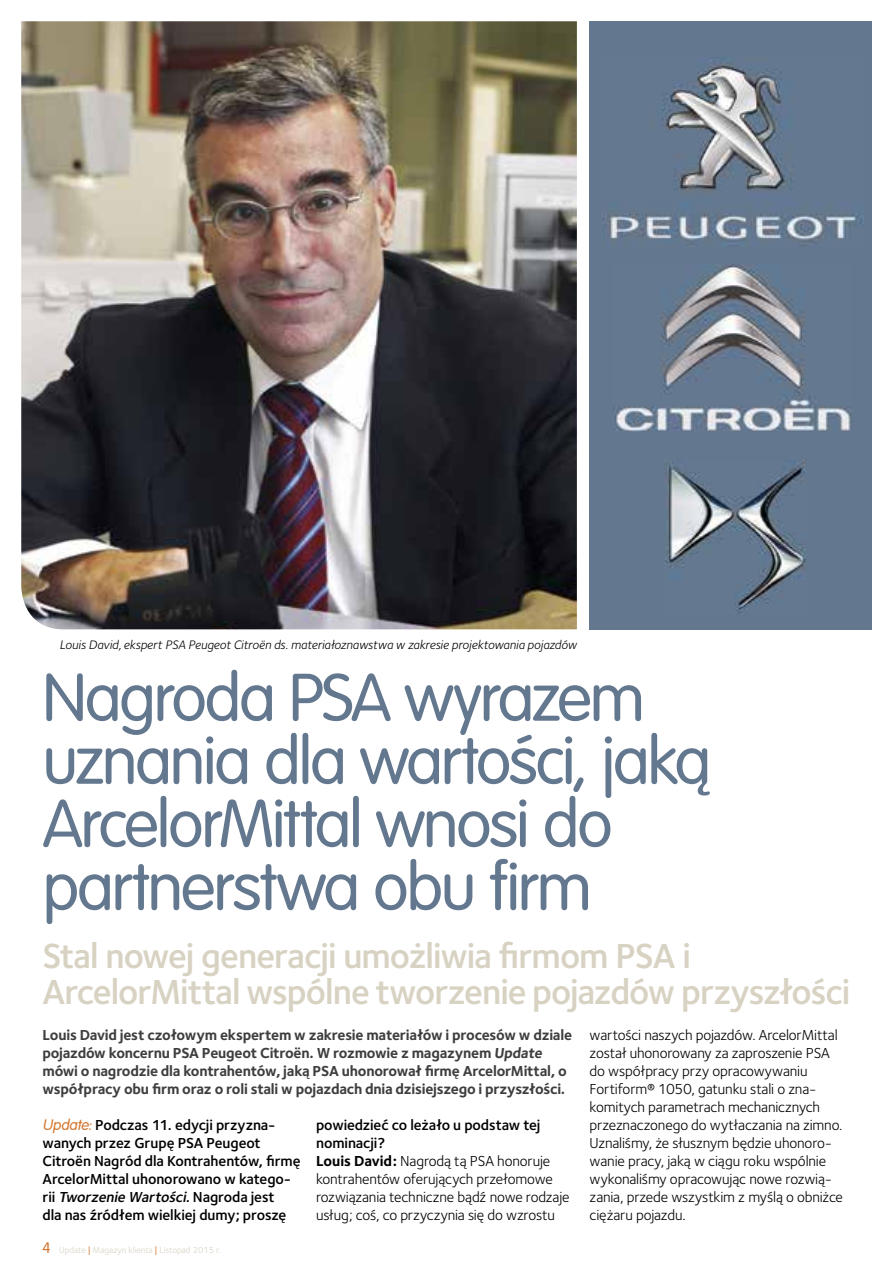
<style>
.page{position:relative;width:893px;height:1263px;background:#fff}
.page>*{position:absolute;margin:0;border:0;box-sizing:border-box;transform-origin:0 0}
.t1{font:300 66px/63px "VAG Rounded";letter-spacing:-.035em;color:#63788f}
.t2{font:36px/36px "Foundry Sterling Demi CE";letter-spacing:-.03em;color:#d7d2c2}
.t3{font:15px/18px "Foundry Sterling Book CE";letter-spacing:-.01em;color:#000}
.t4{font:15px/18px "Foundry Sterling Bold CE";letter-spacing:-.015em;color:#3f3e3e}
.t5{font:15px/18px "Foundry Sterling Demi CE";letter-spacing:-.01em;color:#000}
.t6{font:12.75px "Foundry Sterling Book Italic CE";letter-spacing:-.01em;color:#000}
.t7{font:9px "Foundry Sterling Book CE";color:#d7d2c2}
.s1{font-family:"VAG Rounded";font-weight:300;font-style:italic;color:#d4762f}
.s2{font-style:italic}
.s3{font-family:"Foundry Sterling Bold CE"}
.s4{font-family:"VAG Rounded";font-weight:300;font-size:15px;color:#d4762f}
.s5{font-size:12px;color:#d4762f}
</style>
<div class="page">
<div style="left:590px;top:21px;width:282px;height:608px;background:#63788f"></div>
<img style="left:21px;top:21px;width:556px;height:608px">
<img style="left:615px;top:264px;width:237px;height:168px">
<img style="left:665px;top:460px;width:141px;height:153px">
<img style="left:602px;top:58px;width:260px;height:188px">
<p class="t6" style="left:60px;top:638px;width:519px">Louis David, ekspert PSA Peugeot Citroën ds. materiałoznawstwa w zakresie projektowania pojazdów</p>
<h1 class="t1" style="left:43px;top:668px;width:670px">Nagroda PSA wyrazem uznania dla wartości, jaką<br>ArcelorMittal wnosi do partnerstwa obu firm</h1>
<h2 class="t2" style="left:43px;top:939px;width:809px">Stal nowej generacji umożliwia firmom PSA i<br>ArcelorMittal wspólne tworzenie pojazdów przyszłości</h2>
<p class="t4" style="left:43px;top:1026px;width:531px">Louis David jest czołowym ekspertem w zakresie materiałów i procesów w dziale pojazdów koncernu PSA Peugeot Citroën. W rozmowie z magazynem Update mówi o nagrodzie dla kontrahentów, jaką PSA uhonorował firmę ArcelorMittal, o współpracy obu firm oraz o roli stali w pojazdach dnia dzisiejszego i przyszłości.</p>
<p class="t5" style="left:43px;top:1116px;width:260px"><span class="s1">Update:</span>Podczas 11. edycji przyzna&shy;wanych przez Grupę PSA Peugeot Citroën Nagród dla Kontrahentów, firmę ArcelorMittal uhonorowano w katego&shy;r i i <span class="s2">Tworzenie Wartości.</span> N a g ro d a j e s t<br>dla nas źródłem wielkiej dumy; proszę</p>
<p class="t5" style="left:316px;top:1116px;width:226px">powiedzieć co leżało u podstaw tej nominacji?</p>
<p class="t3" style="left:590px;top:1026px;width:255px">wartości naszych pojazdów. ArcelorMittal został uhonorowany za zaproszenie PSA do współpracy przy opracowywaniu Fortiform® 1050, gatunku stali o zna&shy;komitych parametrach mechanicznych przeznaczonego do wytłaczania na zimno.<br>Uznaliśmy, że słusznym będzie uhonoro&shy;wanie pracy, jaką w ciągu roku wspólnie wykonaliśmy opracowując nowe rozwią&shy;zania, przede wszystkim z myślą o obniżce ciężaru pojazdu.</p>
<p class="t3" style="left:316px;top:1152px;width:255px"><span class="s3">Louis David:</span> Nagrodą tą PSA honoruje kontrahentów oferujących przełomowe rozwiązania techniczne bądź nowe rodzaje usług; coś, co przyczynia się do wzrostu</p>
<p class="t7" style="left:43px;top:1245px;width:180px"><span class="s4">4</span> Update <span class="s5">l</span> Magazyn klienta <span class="s5">l</span> Listopad 2015 r.</p>
</div>
